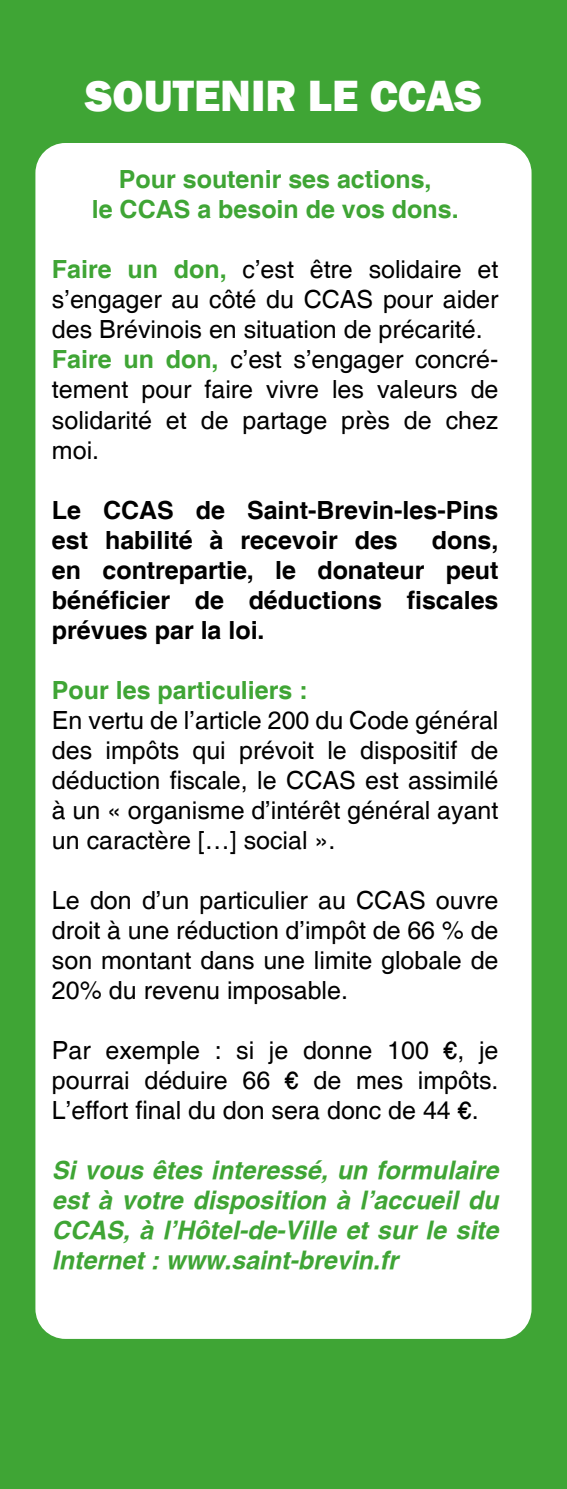
<style>
.page{position:relative;width:567px;height:1489px;background:#fff}
.page>*{position:absolute;margin:0;border:0;box-sizing:border-box;transform-origin:0 0}
.t1{font:800 45px "Franklin Gothic";color:#fff}
.t2{font:25px/30px "Helvetica";color:#000;text-align:justify}
.t3{font:700 25px/30px "Helvetica";color:#000}
.t4{font:italic 700 25px/30px "Helvetica";color:#3fa535;text-align:justify}
.t5{font:700 25px/30px "Helvetica";color:#3fa535;text-align:center}
.s1{font-weight:700;color:#3fa535}
</style>
<div class="page">
<div style="left:0;top:0;width:567px;height:1488px;background:#3fa535"></div>
<div style="left:35px;top:143px;width:496px;height:1195px;background:#fff;border-radius:30px"></div>
<h1 class="t1" style="left:85px;top:67px;width:398px">SOUTENIR LE CCAS</h1>
<p class="t5" style="left:92px;top:166px;width:368px">Pour soutenir ses actions,<br>le CCAS a besoin de vos dons.</p>
<p class="t2" style="left:52px;top:255px;width:448px;text-align:left"><span class="s1">Faire un don,</span> c’est être solidaire et s’engager au côté du CCAS pour aider des Brévinois en situation de précarité.<br><span class="s1">Faire un don,</span> c’est s’engager concré&shy;tement pour faire vivre les valeurs de solidarité et de partage près de chez moi.</p>
<p class="t3" style="left:52px;top:496px;width:448px">Le CCAS de Saint-Brevin-les-Pins est habilité à recevoir des</p>
<p class="t3" style="left:52px;top:526px;width:448px;text-align:justify;text-indent:380px">dons, en contrepartie, le donateur peut bénéficier de déductions fiscales prévues par la loi.</p>
<p class="t5" style="left:52px;top:676px;width:257px">Pour les particuliers :</p>
<p class="t2" style="left:52px;top:705px;width:448px">En vertu de l’article 200 du Code général des impôts qui prévoit le dispositif de déduction fiscale, le CCAS est assimilé à un « organisme d’intérêt général ayant un caractère […] social ».</p>
<p class="t2" style="left:52px;top:885px;width:448px">Le don d’un particulier au CCAS ouvre droit à une réduction d’impôt de 66 % de son montant dans une limite globale de 20% du revenu imposable.</p>
<p class="t2" style="left:52px;top:1035px;width:448px">Par exemple : si je donne 100 €, je pourrai déduire 66 € de mes impôts.<br>L’effort final du don sera donc de 44 €.</p>
<p class="t4" style="left:52px;top:1154px;width:448px">Si vous êtes interessé, un formulaire est à votre disposition à l’accueil du CCAS, à l’Hôtel-de-Ville et sur le site Internet : www.saint-brevin.fr</p>
</div>
